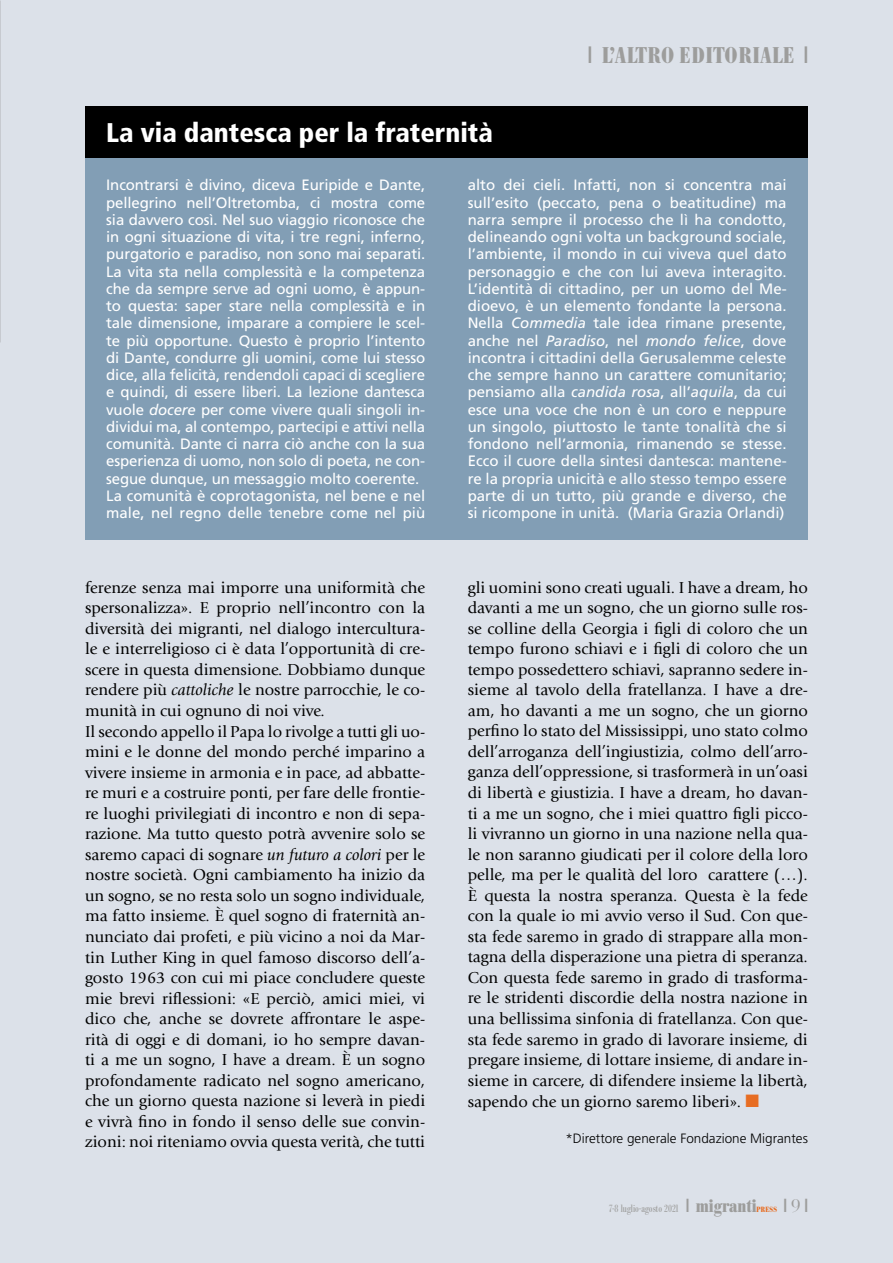
<style>
.page{position:relative;width:893px;height:1263px;background:#dce1e9}
.page>*{position:absolute;margin:0;border:0;box-sizing:border-box;transform-origin:0 0}
.t1{font:900 condensed 27px "Frutiger";color:#fff}
.t2{font:700 condensed 22.5px "Bodoni BE";letter-spacing:.02em;color:#9d9d9c}
.t3{font:18px "False Positive BRK";color:#9d9d9c}
.t4{font:16.5px/20.5px "Giovanni";color:#000}
.t5{font:15px/17.2px "Frutiger";letter-spacing:-.01em;color:#fff}
.t6{font:300 13.5px "Frutiger";color:#000}
.t7{font:condensed 10.5px "Bodoni BE";color:#9d9d9c}
.t8{font:700 condensed 7.5px "Bodoni BE";letter-spacing:.04em;color:#e76d23}
.s1{font-family:"False Positive BRK";font-weight:400;font-stretch:normal}
.s2{font-style:italic}
.s3{color:#e76d23}
.s4{font-family:"False Positive BRK";font-stretch:normal;font-size:18px}
.s5{font-weight:700;font-size:18px}
.s6{font-family:"Bauer Bodoni Std"}
</style>
<div class="page">
<div style="left:85px;top:157px;width:723px;height:383px;background:#829eb5"></div>
<div style="left:85px;top:106px;width:723px;height:51px;background:#000"></div>
<h1 class="t1" style="left:106px;top:116px;width:388px">La via dantesca per la fraternità</h1>
<h2 class="t2" style="left:588px;top:43px;width:221px"><span class="s1">1</span> L’ALTRO EDITORIALE <span class="s1">1</span></h2>
<p class="t5" style="left:106px;top:176px;width:320px">Incontrarsi è divino, diceva Euripide e Dante, pellegrino nell’Oltretomba, ci mostra come sia davvero così. Nel suo viaggio riconosce che in ogni situazione di vita, i tre regni, inferno, purgatorio e paradiso, non sono mai separati.<br>La vita sta nella complessità e la competenza che da sempre serve ad ogni uomo, è appun&shy;to questa: saper stare nella complessità e in tale dimensione, imparare a compiere le scel&shy;te più opportune. Questo è proprio l’intento di Dante, condurre gli uomini, come lui stesso dice, alla felicità, rendendoli capaci di scegliere e quindi, di essere liberi. La lezione dantesca vuole <span class="s2">docere</span> per come vivere quali singoli in&shy;dividui ma, al contempo, partecipi e attivi nella comunità. Dante ci narra ciò anche con la sua esperienza di uomo, non solo di poeta, ne con&shy;segue dunque, un messaggio molto coerente.<br>La comunità è coprotagonista, nel bene e nel male, nel regno delle tenebre come nel più</p>
<p class="t5" style="left:468px;top:176px;width:320px;text-align:justify">alto dei cieli. Infatti, non si concentra mai sull’esito (peccato, pena o beatitudine) ma narra sempre il processo che lì ha condotto, delineando ogni volta un background sociale, l’ambiente, il mondo in cui viveva quel dato personaggio e che con lui aveva interagito.<br>L’identità di cittadino, per un uomo del Me&shy;dioevo, è un elemento fondante la persona.<br>Nella <span class="s2">Commedia</span> tale idea rimane presente, anche nel <span class="s2">Paradiso</span>, nel <span class="s2">mondo felice</span>, dove incontra i cittadini della Gerusalemme celeste che sempre hanno un carattere comunitario; pensiamo alla <span class="s2">candida rosa</span>, all’<span class="s2">aquila</span>, da cui esce una voce che non è un coro e neppure un singolo, piuttosto le tante tonalità che si fondono nell’armonia, rimanendo se stesse.<br>Ecco il cuore della sintesi dantesca: mantene&shy;re la propria unicità e allo stesso tempo essere parte di un tutto, più grande e diverso, che si ricompone in unità. (Maria Grazia Orlandi)</p>
<p class="t4" style="left:85px;top:577px;width:342px">ferenze senza mai imporre una uniformità che spersonalizza». E proprio nell’incontro con la diversità dei migranti, nel dialogo intercultura&shy;le e interreligioso ci è data l’opportunità di cre&shy;scere in questa dimensione. Dobbiamo dunque rendere più <span class="s2">cattoliche</span> le nostre parrocchie, le co&shy;munità in cui ognuno di noi vive.<br>Il secondo appello il Papa lo rivolge a tutti gli uo&shy;mini e le donne del mondo perché imparino a vivere insieme in armonia e in pace, ad abbatte&shy;re muri e a costruire ponti, per fare delle frontie&shy;re luoghi privilegiati di incontro e non di sepa&shy;razione. Ma tutto questo potrà avvenire solo se saremo capaci di sognare <span class="s2">un futuro a colori</span> per le nostre società. Ogni cambiamento ha inizio da un sogno, se no resta solo un sogno individuale, ma fatto insieme. È quel sogno di fraternità an&shy;nunciato dai profeti, e più vicino a noi da Mar&shy;tin Luther King in quel famoso discorso dell’a&shy;gosto 1963 con cui mi piace concludere queste mie brevi riflessioni: «E perciò, amici miei, vi dico che, anche se dovrete affrontare le aspe&shy;rità di oggi e di domani, io ho sempre davan&shy;ti a me un sogno, I have a dream. È un sogno profondamente radicato nel sogno americano, che un giorno questa nazione si leverà in piedi e vivrà fino in fondo il senso delle sue convin&shy;zioni: noi riteniamo ovvia questa verità, che tutti</p>
<p class="t4" style="left:468px;top:577px;width:342px;text-align:justify">gli uomini sono creati uguali. I have a dream, ho davanti a me un sogno, che un giorno sulle ros&shy;se colline della Georgia i figli di coloro che un tempo furono schiavi e i figli di coloro che un tempo possedettero schiavi, sapranno sedere in&shy;sieme al tavolo della fratellanza. I have a dre&shy;am, ho davanti a me un sogno, che un giorno perfino lo stato del Mississippi, uno stato colmo dell’arroganza dell’ingiustizia, colmo dell’arro&shy;ganza dell’oppressione, si trasformerà in un’oasi di libertà e giustizia. I have a dream, ho davan&shy;ti a me un sogno, che i miei quattro figli picco&shy;li vivranno un giorno in una nazione nella qua&shy;le non saranno giudicati per il colore della loro pelle, ma per le qualità del loro carattere (…).<br>È questa la nostra speranza. Questa è la fede con la quale io mi avvio verso il Sud. Con que&shy;sta fede saremo in grado di strappare alla mon&shy;tagna della disperazione una pietra di speranza.<br>Con questa fede saremo in grado di trasforma&shy;re le stridenti discordie della nostra nazione in una bellissima sinfonia di fratellanza. Con que&shy;sta fede saremo in grado di lavorare insieme, di pregare insieme, di lottare insieme, di andare in&shy;sieme in carcere, di difendere insieme la libertà, sapendo che un giorno saremo liberi». <span class="s3">■</span></p>
<p class="t6" style="left:565px;top:1131px;width:244px">*Direttore generale Fondazione Migrantes</p>
<p class="t7" style="left:609px;top:1203px;width:149px">7-8 luglio-agosto 2021 <span class="s4">1</span> <span class="s5">migranti</span></p>
<p class="t8" style="left:756px;top:1205px;width:22px">PRESS</p>
<p class="t3" style="left:784px;top:1196px;width:26px">1<span class="s6">9</span>1</p>
</div>
